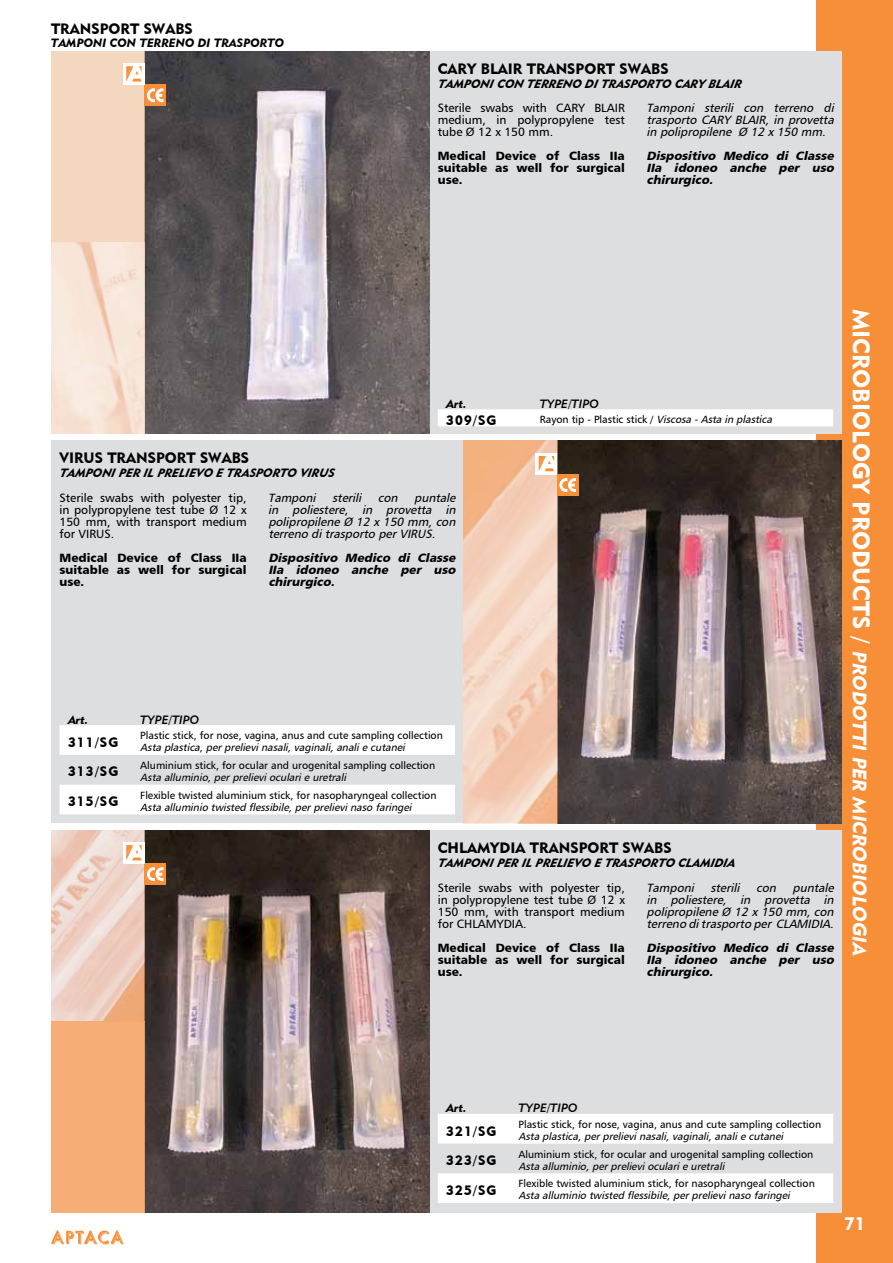
<style>
.page{position:relative;width:893px;height:1263px;background:#fff}
.page>*{position:absolute;margin:0;border:0;box-sizing:border-box;transform-origin:0 0}
.t1{font:italic 19.5px "Geometric 415 BT Black A";color:#fff}
.t2{font:18px "Geometric 415 BT Black A";color:#fff}
.t3{font:15px "Geometric 415 BT Black A";color:#000}
.t4{font:13.5px "Geometric 415 BT Black A";letter-spacing:.08em;color:#000}
.t5{font:italic 12px/12px "Humanist 777 BT Roman B";color:#000;text-align:justify}
.t6{font:12px/12px "Humanist 777 BT Roman B";color:#000;text-align:justify}
.t7{font:italic 12px/12px "Humanist 777 BT Black B";color:#000;text-align:justify}
.t8{font:12px/12px "Humanist 777 BT Black B";color:#000;text-align:justify}
.t9{font:italic 12px "Geometric 415 BT Black Italic A";color:#000}
.t10{font:12px "Geometric 415 BT Black Italic A";color:#000}
.t11{font:12px "Geometric 415 BT Medium Italic A";color:#000}
.t12{font:10.5px "Humanist 777 BT Roman B";color:#000}
.t13{font:italic 10.5px "Humanist 777 BT Roman B";color:#000}
.s1{font-style:italic}
.s2{font-style:normal;font-size:24px}
</style>
<div class="page">
<div style="left:817px;top:0;width:76px;height:1263px;background:#f78f39"></div>
<svg style="left:51px;top:1230px;width:73px;height:14px"></svg>
<div style="left:51px;top:51px;width:791px;height:383px;background:#dddee0"></div>
<div style="left:51px;top:440px;width:791px;height:383px;background:#dddee0"></div>
<div style="left:51px;top:830px;width:791px;height:383px;background:#dddee0"></div>
<img style="left:163px;top:51px;width:266px;height:383px">
<img style="left:576px;top:440px;width:266px;height:383px">
<img style="left:163px;top:830px;width:266px;height:383px">
<svg style="left:60px;top:725px;width:395px;height:89px"></svg>
<div style="left:438px;top:409px;width:395px;height:17px;background:#fff"></div>
<svg style="left:438px;top:1114px;width:395px;height:89px"></svg>
<svg style="left:163px;top:863px;width:3px;height:22px"></svg>
<svg style="left:51px;top:830px;width:112px;height:383px"></svg>
<div style="left:557px;top:474px;width:21px;height:22px;background:#f78f39"></div>
<svg style="left:463px;top:440px;width:113px;height:383px"></svg>
<svg style="left:163px;top:85px;width:3px;height:21px"></svg>
<svg style="left:51px;top:51px;width:112px;height:383px"></svg>
<h3 class="t3" style="left:51px;top:19px;width:143px">TRANSPORT SWABS</h3>
<p class="t10" style="left:51px;top:35px;width:235px">TAMPONI CON TERRENO DI TRASPORTO</p>
<h3 class="t3" style="left:438px;top:60px;width:232px">CARY BLAIR TRANSPORT SWABS</h3>
<p class="t5" style="left:647px;top:102px;width:192px">Tamponi sterili con terreno di trasporto CARY BLAIR, in provetta in polipropilene Ø 12 x150 mm.</p>
<p class="t7" style="left:647px;top:150px;width:192px">Dispositivo Medico di Classe IIa idoneo anche per uso chirurgico.</p>
<p class="t9" style="left:438px;top:77px;width:308px">TAMPONICON TERRENO DITRASPORTO CARY BLAIR</p>
<p class="t6" style="left:438px;top:102px;width:189px">Sterile swabs with CARY BLAIR medium, in polypropylene test tube Ø 12 x 150 mm.</p>
<p class="t8" style="left:438px;top:150px;width:189px">Medical Device of Class IIa suitable as well for surgical use.</p>
<h3 class="t3" style="left:60px;top:449px;width:191px">VIRUS TRANSPORT SWABS</h3>
<p class="t9" style="left:60px;top:466px;width:279px">TAMPONIPER IL PRELIEVO E TRASPORTO VIRUS</p>
<p class="t10" style="left:446px;top:396px;width:22px">Art.</p>
<p class="t11" style="left:540px;top:396px;width:60px">TYPE/TIPO</p>
<p class="t4" style="left:446px;top:412px;width:52px">309/SG</p>
<p class="t12" style="left:540px;top:413px;width:236px">R a y o n t i p - P l a s t i c s t i c k / <span class="s1">Viscosa -Asta in plastica</span></p>
<p class="t6" style="left:60px;top:491px;width:189px">Sterile swabs with polyester tip, in polypropylene test tube Ø 12 x 150 mm, with transport medium for VIRUS.</p>
<p class="t8" style="left:60px;top:551px;width:189px">Medical Device of Class IIa suitable as well for surgical use.</p>
<p class="t5" style="left:268px;top:491px;width:192px">Tamponi sterili con puntale in poliestere, in provetta in polipropilene Ø 12 x150 mm,con terreno ditrasporto perVIRUS.</p>
<p class="t7" style="left:268px;top:551px;width:192px">Dispositivo Medico di Classe IIa idoneo anche per uso chirurgico.</p>
<p class="t10" style="left:68px;top:712px;width:22px">Art.</p>
<p class="t11" style="left:140px;top:712px;width:60px">TYPE/TIPO</p>
<p class="t4" style="left:68px;top:734px;width:52px">311/SG</p>
<p class="t12" style="left:140px;top:729px;width:304px">Plastic stick, for nose, vagina, anus and cute sampling collection</p>
<p class="t13" style="left:140px;top:741px;width:269px">Asta plastica,perprelievinasali,vaginali,analie cutanei</p>
<p class="t4" style="left:68px;top:763px;width:52px">313/SG</p>
<p class="t4" style="left:68px;top:793px;width:52px">315/SG</p>
<p class="t12" style="left:140px;top:759px;width:296px">Aluminium stick, for ocular and urogenital sampling collection</p>
<p class="t13" style="left:140px;top:771px;width:210px">Asta alluminio,perprelieviocularie uretrali</p>
<p class="t12" style="left:140px;top:788px;width:298px">Flexible twisted aluminium stick, for nasopharyngeal collection</p>
<p class="t13" style="left:140px;top:800px;width:275px">Asta alluminio twisted flessibile,perprelievinaso faringei</p>
<h3 class="t3" style="left:438px;top:838px;width:235px">CHLAMYDIA TRANSPORT SWABS</h3>
<p class="t5" style="left:647px;top:881px;width:192px">Tamponi sterili con puntale in poliestere, in provetta in polipropilene Ø 12 x150 mm,con terreno ditrasporto per CLAMIDIA.</p>
<p class="t7" style="left:647px;top:941px;width:192px">Dispositivo Medico di Classe IIa idoneo anche per uso chirurgico.</p>
<p class="t9" style="left:438px;top:856px;width:299px">TAMPONIPER IL PRELIEVO E TRASPORTO CLAMIDIA</p>
<p class="t6" style="left:438px;top:881px;width:189px">Sterile swabs with polyester tip, in polypropylene test tube Ø 12 x 150 mm, with transport medium for CHLAMYDIA.</p>
<p class="t8" style="left:438px;top:941px;width:189px">Medical Device of Class IIa suitable as well for surgical use.</p>
<h1 class="t1" style="left:872px;top:309px;width:652px;rotate:90deg"><span class="s2">M I C RO B I O L O GY P RO D U CT S /</span> PRODOTTI PER MICROBIOLOGIA</h1>
<p class="t10" style="left:446px;top:1101px;width:22px">Art.</p>
<p class="t11" style="left:519px;top:1101px;width:60px">TYPE/TIPO</p>
<p class="t4" style="left:446px;top:1122px;width:52px">321/SG</p>
<p class="t12" style="left:519px;top:1118px;width:304px">Plastic stick, for nose, vagina, anus and cute sampling collection</p>
<p class="t13" style="left:519px;top:1130px;width:269px">Asta plastica,perprelievinasali,vaginali,analie cutanei</p>
<p class="t4" style="left:446px;top:1152px;width:52px">323/SG</p>
<p class="t4" style="left:446px;top:1182px;width:52px">325/SG</p>
<p class="t12" style="left:519px;top:1147px;width:296px">Aluminium stick, for ocular and urogenital sampling collection</p>
<p class="t13" style="left:519px;top:1159px;width:210px">Asta alluminio,perprelieviocularie uretrali</p>
<p class="t12" style="left:519px;top:1177px;width:298px">Flexible twisted aluminium stick, for nasopharyngeal collection</p>
<p class="t13" style="left:519px;top:1189px;width:275px">Asta alluminio twisted flessibile,perprelievinaso faringei</p>
<h2 class="t2" style="left:844px;top:1213px;width:22px">71</h2>
</div>
